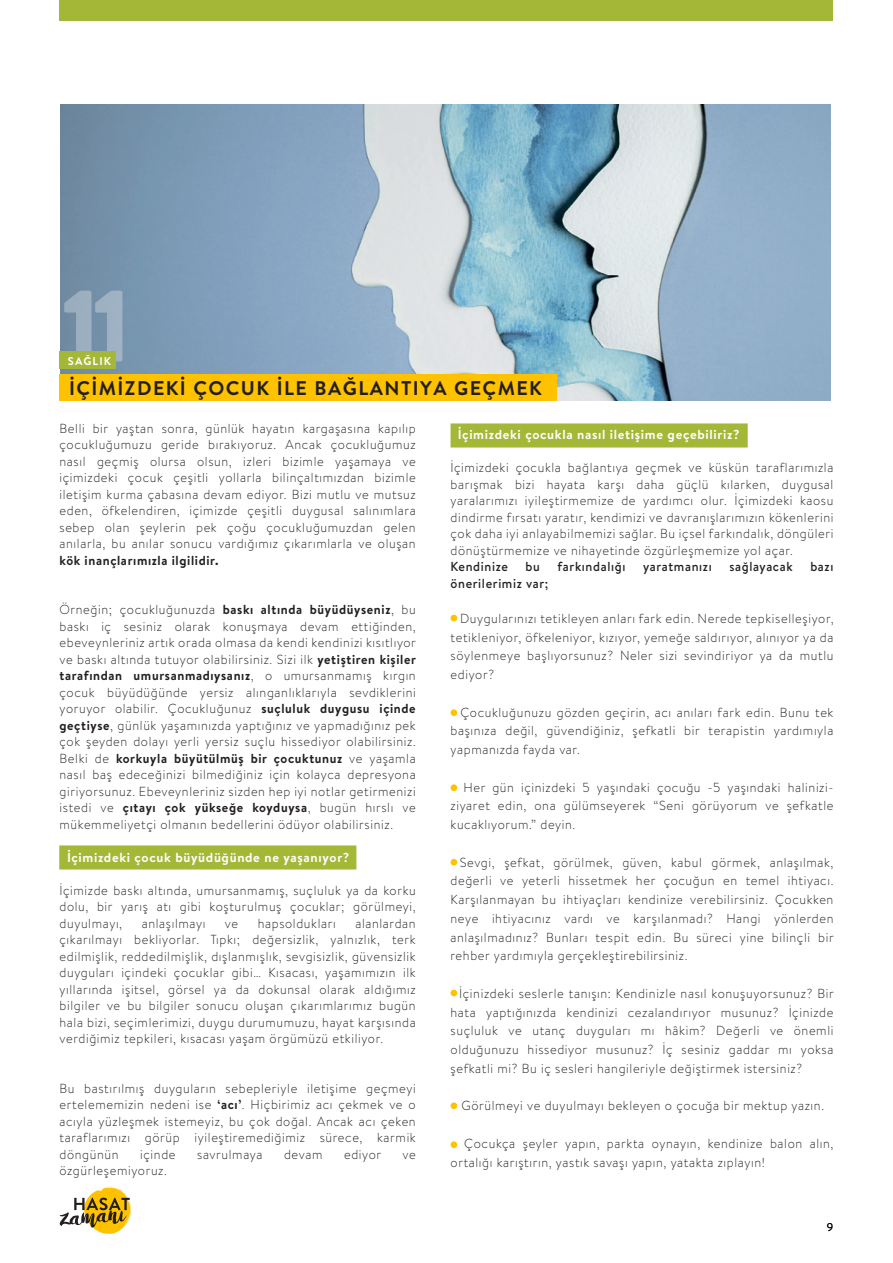
<style>
.page{position:relative;width:893px;height:1263px;background:#fff}
.page>*{position:absolute;margin:0;border:0;box-sizing:border-box;transform-origin:0 0}
.t1{font:900 101.1px "Brandon Text";color:#fff}
.t2{font:700 19.8px "Brandon Text";letter-spacing:.07em;color:#231f20}
.t3{font:300 13.05px/16.5px "Brandon Text";letter-spacing:.05em;color:#231f20;text-align:justify;scale:.96 1}
.t4{font:700 13.05px "Brandon Text";letter-spacing:.05em;color:#fff}
.t5{font:500 13.05px "Brandon Text";letter-spacing:.05em;color:#231f20;scale:.96 1}
.t6{font:700 13.05px "Brandon Text";letter-spacing:.05em;color:#231f20;scale:.96 1}
.t7{font:700 11.25px "Brandon Text";letter-spacing:.1em;color:#fff}
.t8{font:11.25px "Brandon Text";color:#000001}
.s1{font-weight:700}
</style>
<div class="page">
<img style="left:60px;top:104px;width:771px;height:297px">
<div style="left:60px;top:374px;width:497px;height:27px;background:#fec200"></div>
<div style="left:60px;top:351px;width:56px;height:18px;background:#a4b737"></div>
<div style="left:59px;top:0;width:774px;height:20px;background:#a4b737"></div>
<div style="left:59px;top:845px;width:297px;height:24px;background:#a4b737"></div>
<div style="left:451px;top:423px;width:297px;height:24px;background:#a4b737"></div>
<svg style="left:59px;top:1185px;width:73px;height:49px"></svg>
<svg style="left:451px;top:615px;width:6px;height:6px"></svg>
<div style="left:451px;top:709px;width:6px;height:7px;background:#fec200;border-radius:50%"></div>
<div style="left:451px;top:784px;width:6px;height:7px;background:#fec200;border-radius:50%"></div>
<svg style="left:451px;top:859px;width:6px;height:6px"></svg>
<svg style="left:451px;top:990px;width:6px;height:6px"></svg>
<div style="left:451px;top:1102px;width:6px;height:7px;background:#fec200;border-radius:50%"></div>
<div style="left:451px;top:1141px;width:6px;height:7px;background:#fec200;border-radius:50%"></div>
<h1 class="t1" style="left:61px;top:255px;width:72px">11</h1>
<h2 class="t2" style="left:69px;top:374px;width:474px">İÇİMİZDEKİ ÇOCUK İLE BAĞLANTIYA GEÇMEK</h2>
<p class="t7" style="left:68px;top:353px;width:45px">SAĞLIK</p>
<p class="t3" style="left:60px;top:419px;width:373px">Belli bir yaştan sonra, günlük hayatın kargaşasına kapılıp çocukluğumuzu geride bırakıyoruz. Ancak çocukluğumuz nasıl geçmiş olursa olsun, izleri bizimle yaşamaya ve içimizdeki çocuk çeşitli yollarla bilinçaltımızdan bizimle iletişim kurma çabasına devam ediyor. Bizi mutlu ve mutsuz eden, öfkelendiren, içimizde çeşitli duygusal salınımlara sebep olan şeylerin pek çoğu çocukluğumuzdan gelen anılarla, bu anılar sonucu vardığımız çıkarımlarla ve oluşan</p>
<p class="t6" style="left:60px;top:551px;width:167px">kök inançlarımızla ilgilidir.</p>
<p class="t3" style="left:60px;top:601px;width:373px">Örneğin; çocukluğunuzda <span class="s1">baskı altında büyüdüyseniz</span>, bu baskı iç sesiniz olarak konuşmaya devam ettiğinden, ebeveynleriniz artık orada olmasa da kendi kendinizi kısıtlıyor ve baskı altında tutuyor olabilirsiniz. Sizi ilk <span class="s1">yetiştiren kişiler tarafından umursanmadıysanız</span>, o umursanmamış kırgın çocuk büyüdüğünde yersiz alınganlıklarıyla sevdiklerini yoruyor olabilir. Çocukluğunuz <span class="s1">suçluluk duygusu içinde geçtiyse</span>, günlük yaşamınızda yaptığınız ve yapmadığınız pek çok şeyden dolayı yerli yersiz suçlu hissediyor olabilirsiniz.<br>Belki de <span class="s1">korkuyla büyütülmüş bir çocuktunuz</span> ve yaşamla nasıl baş edeceğinizi bilmediğiniz için kolayca depresyona giriyorsunuz. Ebeveynleriniz sizden hep iyi notlar getirmenizi istedi ve <span class="s1">çıtayı çok yükseğe koyduysa</span>, bugün hırslı ve mükemmeliyetçi olmanın bedellerini ödüyor olabilirsiniz.</p>
<p class="t4" style="left:67px;top:848px;width:284px">İçimizdeki çocuk büyüdüğünde ne yaşanıyor?</p>
<p class="t3" style="left:60px;top:881px;width:373px">İçimizde baskı altında, umursanmamış, suçluluk ya da korku dolu, bir yarış atı gibi koşturulmuş çocuklar; görülmeyi, duyulmayı,</p>
<p class="t3" style="left:60px;top:914px;width:373px;text-indent:296px">alanlardan çıkarılmayı bekliyorlar. Tıpkı; değersizlik, yalnızlık, terk edilmişlik, reddedilmişlik, dışlanmışlık, sevgisizlik, güvensizlik duyguları içindeki çocuklar gibi… Kısacası, yaşamımızın ilk yıllarında işitsel, görsel ya da dokunsal olarak aldığımız bilgiler ve bu bilgiler sonucu oluşan çıkarımlarımız bugün hala bizi, seçimlerimizi, duygu durumumuzu, hayat karşısında verdiğimiz tepkileri, kısacası yaşam örgümüzü etkiliyor.</p>
<p class="t3" style="left:60px;top:1079px;width:373px">Bu bastırılmış duyguların sebepleriyle iletişime geçmeyi ertelememizin nedeni ise <span class="s1">‘acı’</span>. Hiçbirimiz acı çekmek ve o acıyla yüzleşmek istemeyiz, bu çok doğal. Ancak acı çeken taraflarımızı görüp iyileştiremediğimiz sürece, karmik döngünün</p>
<p class="t3" style="left:142px;top:914px;width:68px">anlaşılmayı</p>
<p class="t3" style="left:225px;top:914px;width:15px">ve</p>
<p class="t3" style="left:258px;top:914px;width:83px">hapsoldukları</p>
<p class="t3" style="left:140px;top:1145px;width:38px">içinde</p>
<p class="t3" style="left:197px;top:1145px;width:69px">savrulmaya</p>
<p class="t3" style="left:284px;top:1145px;width:42px">devam</p>
<p class="t3" style="left:344px;top:1145px;width:40px">ediyor</p>
<p class="t3" style="left:402px;top:1145px;width:15px">ve</p>
<p class="t3" style="left:60px;top:1162px;width:113px">özgürleşemiyoruz.</p>
<p class="t4" style="left:458px;top:425px;width:283px">İçimizdeki çocukla nasıl iletişime geçebiliriz?</p>
<p class="t3" style="left:451px;top:459px;width:400px">İçimizdeki çocukla bağlantıya geçmek ve küskün taraflarımızla barışmak bizi hayata karşı daha güçlü kılarken, duygusal yaralarımızı iyileştirmemize de yardımcı olur. İçimizdeki kaosu dindirme fırsatı yaratır, kendimizi ve davranışlarımızın kökenlerini çok daha iyi anlayabilmemizi sağlar. Bu içsel farkındalık, döngüleri dönüştürmemize ve nihayetinde özgürleşmemize yol açar.</p>
<p class="t5" style="left:451px;top:557px;width:61px">Kendinize</p>
<p class="t5" style="left:526px;top:557px;width:16px">bu</p>
<p class="t5" style="left:558px;top:557px;width:72px">farkındalığı</p>
<p class="t5" style="left:643px;top:557px;width:73px">yaratmanızı</p>
<p class="t5" style="left:729px;top:557px;width:67px">sağlayacak</p>
<p class="t5" style="left:810px;top:557px;width:26px">bazı</p>
<p class="t5" style="left:451px;top:574px;width:103px">önerilerimiz var;</p>
<p class="t3" style="left:451px;top:608px;width:400px;line-height:18.8px;text-indent:10px">Duygularınızı tetikleyen anları fark edin. Nerede tepkiselleşiyor, tetikleniyor, öfkeleniyor, kızıyor, yemeğe saldırıyor, alınıyor ya da söylenmeye başlıyorsunuz? Neler sizi sevindiriyor ya da mutlu ediyor?</p>
<p class="t3" style="left:451px;top:702px;width:400px;line-height:18.8px;text-indent:10px">Çocukluğunuzu gözden geçirin, acı anıları fark edin. Bunu tek başınıza değil, güvendiğiniz, şefkatli bir terapistin yardımıyla yapmanızda fayda var.</p>
<p class="t3" style="left:451px;top:777px;width:400px;line-height:18.8px;text-indent:13px">Her gün içinizdeki 5 yaşındaki çocuğu -5 yaşındaki halinizi&shy;ziyaret edin, ona gülümseyerek “Seni görüyorum ve şefkatle kucaklıyorum.” deyin.</p>
<p class="t3" style="left:451px;top:852px;width:401px;line-height:18.8px;text-indent:9px">Sevgi, şefkat, görülmek, güven, kabul görmek, anlaşılmak, değerli ve yeterli hissetmek her çocuğun en temel ihtiyacı.<br>Karşılanmayan bu ihtiyaçları kendinize verebilirsiniz. Çocukken neye ihtiyacınız vardı ve karşılanmadı? Hangi yönlerden anlaşılmadınız? Bunları tespit edin. Bu süreci yine bilinçli bir rehber yardımıyla gerçekleştirebilirsiniz.</p>
<p class="t3" style="left:451px;top:983px;width:401px;line-height:18.8px;text-indent:9px">İçinizdeki seslerle tanışın: Kendinizle nasıl konuşuyorsunuz? Bir hata yaptığınızda kendinizi cezalandırıyor musunuz? İçinizde suçluluk ve utanç duyguları mı hâkim? Değerli ve önemli olduğunuzu hissediyor musunuz? İç sesiniz gaddar mı yoksa şefkatli mi? Bu iç sesleri hangileriyle değiştirmek istersiniz?</p>
<p class="t3" style="left:461px;top:1097px;width:379px">Görülmeyi ve duyulmayı bekleyen o çocuğa bir mektup yazın.</p>
<p class="t3" style="left:451px;top:1133px;width:400px;line-height:18.8px;text-indent:14px">Çocukça şeyler yapın, parkta oynayın, kendinize balon alın, ortalığı karıştırın, yastık savaşı yapın, yatakta zıplayın!</p>
<p class="t8" style="left:827px;top:1219px;width:8px">9</p>
</div>
